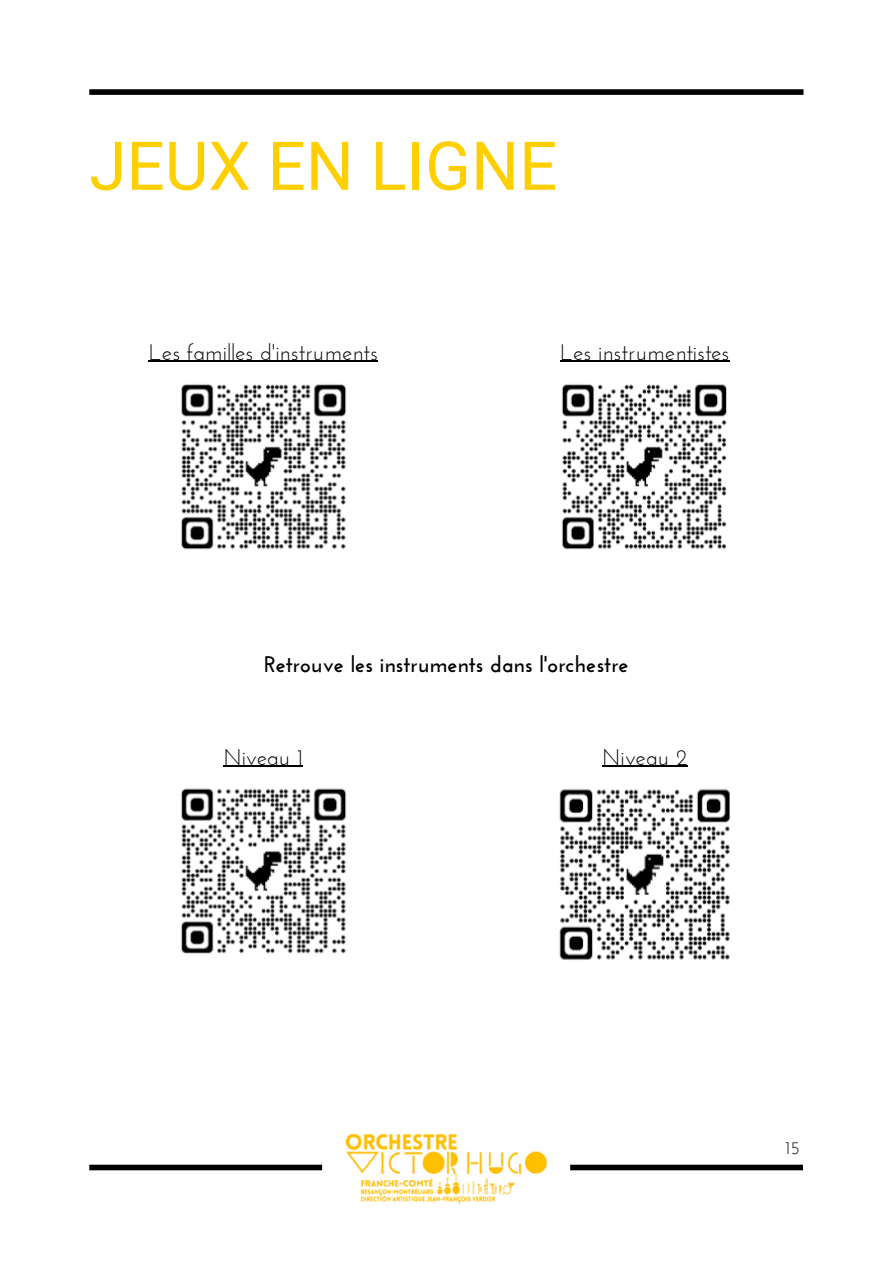
<style>
.page{position:relative;width:893px;height:1264px;background:#fff}
.page>*{position:absolute;margin:0;border:0;box-sizing:border-box;transform-origin:0 0}
.t1{font:67.5px "Roboto";color:#ffcf00}
.t2{font:22.5px "Josefin Sans";color:#000}
.t3{font:700 22.5px "Josefin Sans";color:#000}
.t4{font:18px "Josefin Sans";color:#000}
</style>
<div class="page">
<div style="left:570px;top:1164px;width:233px;height:6px;background:#000"></div>
<div style="left:89px;top:1164px;width:233px;height:6px;background:#000"></div>
<img style="left:345px;top:1133px;width:203px;height:71px">
<div style="left:89px;top:89px;width:714px;height:6px;background:#000"></div>
<img style="left:181px;top:384px;width:166px;height:166px">
<img style="left:562px;top:384px;width:165px;height:166px">
<img style="left:181px;top:788px;width:166px;height:166px">
<img style="left:559px;top:789px;width:171px;height:171px">
<hr style="left:149px;top:361px;width:229px;height:1px;background:#000">
<hr style="left:560px;top:361px;width:169px;height:1px;background:#000">
<hr style="left:223px;top:765px;width:80px;height:1px;background:#000">
<hr style="left:602px;top:765px;width:85px;height:1px;background:#000">
<h1 class="t1" style="left:89px;top:127px;width:469px">JEUX EN LIGNE</h1>
<p class="t2" style="left:149px;top:343px;width:230px">Les familles d'instruments</p>
<p class="t2" style="left:560px;top:343px;width:171px">Les instrumentistes</p>
<p class="t3" style="left:264px;top:655px;width:366px">Retrouve les instruments dans l'orchestre</p>
<p class="t2" style="left:223px;top:747px;width:81px">Niveau 1</p>
<p class="t2" style="left:602px;top:747px;width:87px">Niveau 2</p>
<p class="t4" style="left:785px;top:1140px;width:16px">15</p>
</div>
